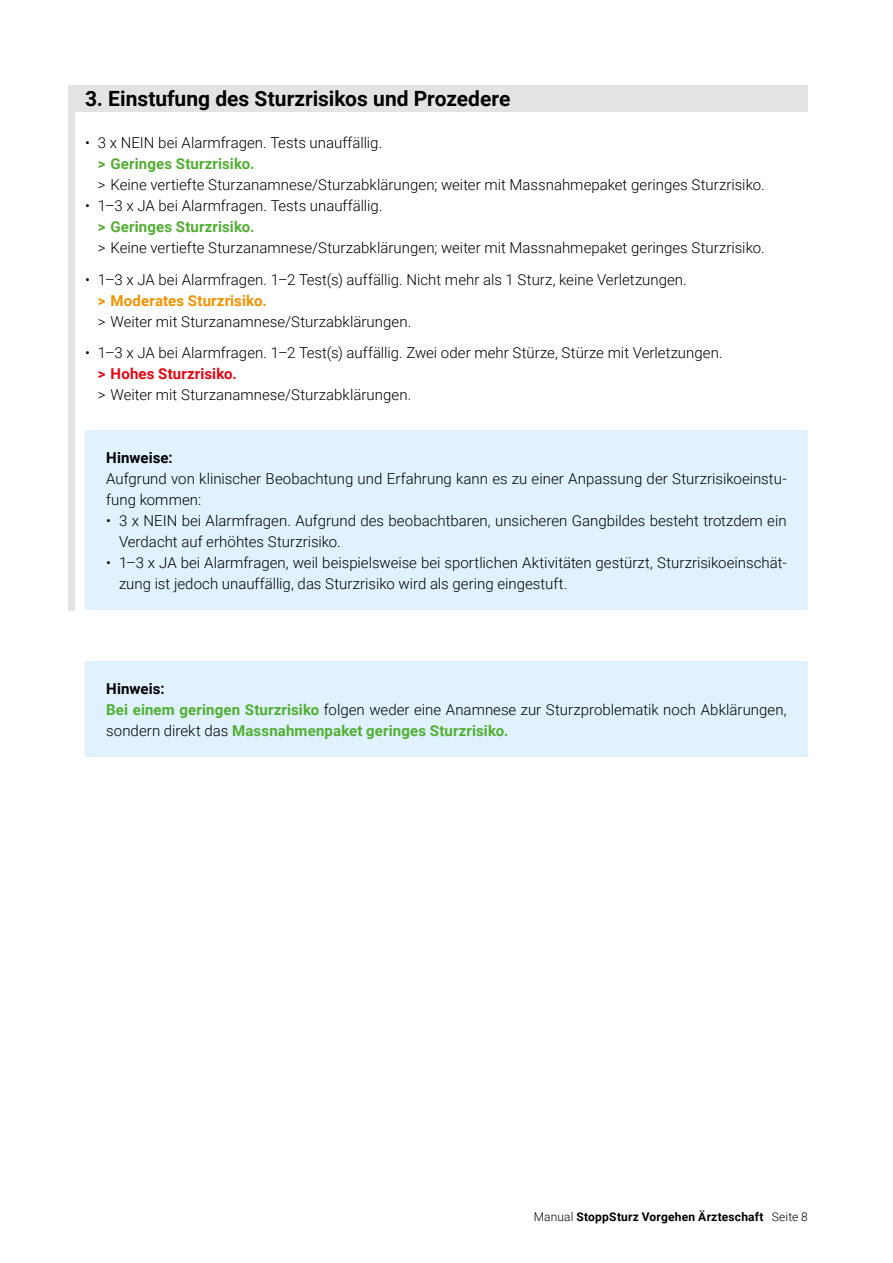
<style>
.page{position:relative;width:893px;height:1263px;background:#fff}
.page>*{position:absolute;margin:0;border:0;box-sizing:border-box;transform-origin:0 0}
.t1{font:700 21px "Roboto";color:#000}
.t2{font:300 15px/21px "Roboto";color:#000}
.t3{font:700 15px "Roboto";letter-spacing:.01em;color:#52ae32}
.t4{font:700 15px "Roboto";letter-spacing:.01em;color:#f39200}
.t5{font:700 15px "Roboto";letter-spacing:.005em;color:#e30613}
.t6{font:700 15px "Roboto";letter-spacing:.005em;color:#000}
.t7{font:700 12px "Roboto";letter-spacing:.02em;color:#000}
.s1{font-weight:700}
.s2{font-weight:700;color:#52ae32}
.s3{font-weight:300}
</style>
<div class="page">
<div style="left:85px;top:662px;width:723px;height:95px;background:#dff2fd"></div>
<div style="left:85px;top:431px;width:723px;height:179px;background:#dff2fd"></div>
<div style="left:68px;top:85px;width:740px;height:27px;background:#e3e3e3"></div>
<div style="left:68px;top:85px;width:6px;height:525px;background:#e3e3e3"></div>
<h1 class="t1" style="left:85px;top:84px;width:427px">3. Einstufung des Sturzrisikos und Prozedere</h1>
<p class="t2" style="left:85px;top:132px;width:299px">• 3 x NEIN bei Alarmfragen. Tests unauffällig.</p>
<p class="t3" style="left:98px;top:153px;width:158px">&gt; Geringes Sturzrisiko.</p>
<p class="t2" style="left:98px;top:174px;width:668px">&gt; Keine vertiefte Sturzanamnese/Sturzabklärungen; weiter mit Massnahmepaket geringes Sturzrisiko.</p>
<p class="t2" style="left:85px;top:195px;width:299px">• 1–3 x JA bei Alarmfragen. Tests unauffällig.</p>
<p class="t3" style="left:98px;top:216px;width:158px">&gt; Geringes Sturzrisiko.</p>
<p class="t2" style="left:98px;top:237px;width:668px">&gt; Keine vertiefte Sturzanamnese/Sturzabklärungen; weiter mit Massnahmepaket geringes Sturzrisiko.</p>
<p class="t2" style="left:85px;top:268px;width:603px">• 1–3 x JA bei Alarmfragen. 1–2 Test(s) auffällig. Nicht mehr als 1 Sturz, keine Verletzungen.</p>
<p class="t4" style="left:98px;top:290px;width:170px">&gt; Moderates Sturzrisiko.</p>
<p class="t2" style="left:98px;top:310px;width:315px">&gt; Weiter mit Sturzanamnese/Sturzabklärungen.</p>
<p class="t2" style="left:85px;top:342px;width:639px">• 1–3 x JA bei Alarmfragen. 1–2 Test(s) auffällig. Zwei oder mehr Stürze, Stürze mit Verletzungen.</p>
<p class="t5" style="left:98px;top:363px;width:141px">&gt; Hohes Sturzrisiko.</p>
<p class="t2" style="left:98px;top:384px;width:315px">&gt; Weiter mit Sturzanamnese/Sturzabklärungen.</p>
<p class="t6" style="left:106px;top:447px;width:68px">Hinweise:</p>
<p class="t2" style="left:106px;top:468px;width:682px">Aufgrund von klinischer Beobachtung und Erfahrung kann es zu einer Anpassung der Sturzrisikoeinstu&shy;fung kommen:</p>
<p class="t2" style="left:119px;top:510px;width:669px;text-indent:-13px">• 3 x NEIN bei Alarmfragen. Aufgrund des beobachtbaren, unsicheren Gangbildes besteht trotzdem ein<br>Verdacht auf erhöhtes Sturzrisiko.</p>
<p class="t2" style="left:119px;top:552px;width:669px;text-indent:-13px">• 1–3 x JA bei Alarmfragen, weil beispielsweise bei sportlichen Aktivitäten gestürzt, Sturzrisikoeinschät&shy;zung ist jedoch unauffällig, das Sturzrisiko wird als gering eingestuft.</p>
<p class="t2" style="left:106px;top:678px;width:682px"><span class="s1">Hinweis:<br></span><span class="s2">Bei einem geringen Sturzrisiko</span> folgen weder eine Anamnese zur Sturzproblematik noch Abklärungen, sondern direkt das <span class="s2">Massnahmenpaket geringes Sturzrisiko.</span></p>
<p class="t7" style="left:534px;top:1208px;width:276px"><span class="s3">Manual</span> StoppSturz Vorgehen Ärzteschaft <span class="s3">Seite 8</span></p>
</div>
